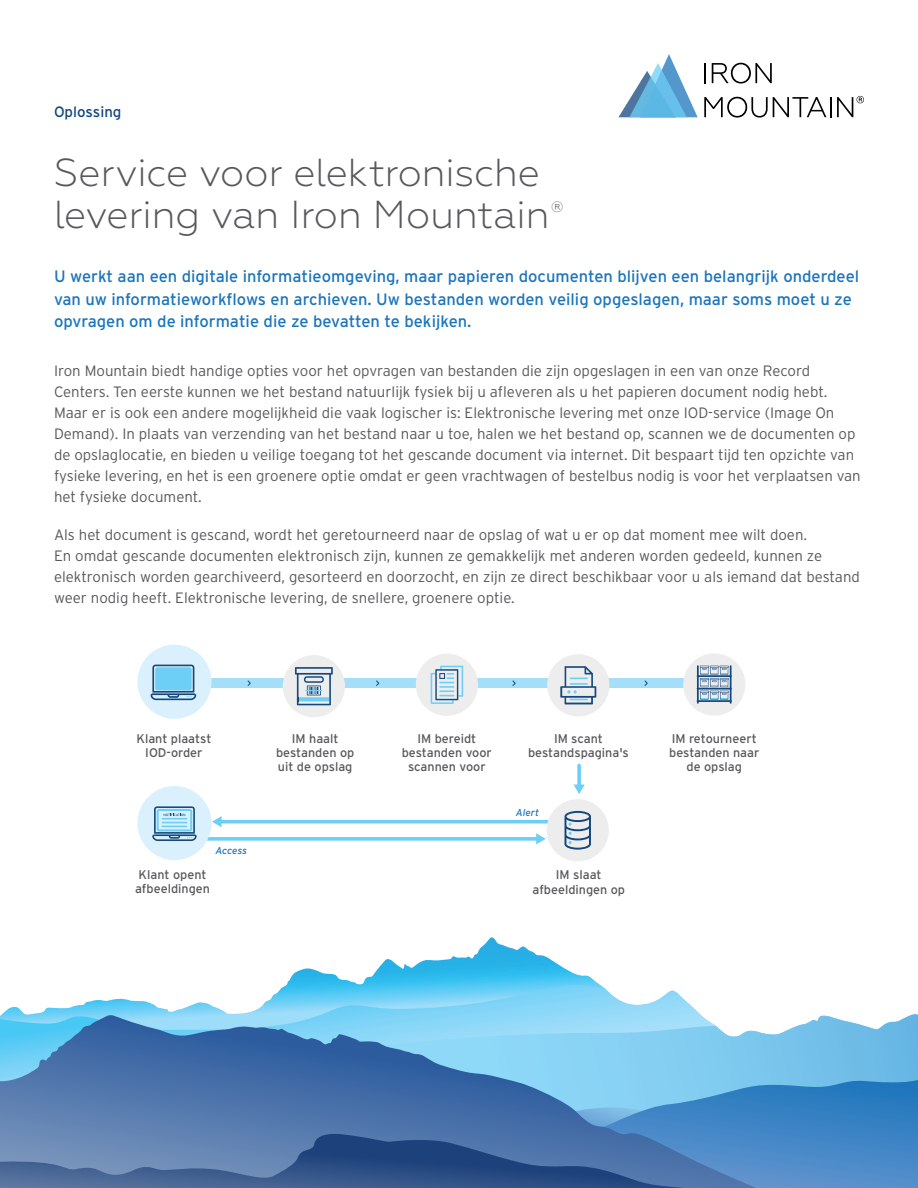
<style>
.page{position:relative;width:918px;height:1188px;background:#fff}
.page>*{position:absolute;margin:0;border:0;box-sizing:border-box;transform-origin:0 0}
.t1{font:300 39px/42px "Geometria";letter-spacing:-.005em;color:#58595b}
.t2{font:16.5px/22.5px "Interstate";color:#1b75bc}
.t3{font:300 15px/21px "Interstate";color:#58595b}
.t4{font:15px "Interstate";color:#13487d}
.t5{font:300 14.85px "Geometria";color:#58595b}
.t6{font:12.6px/14px "Interstate";color:#58595b;text-align:center}
.t7{font:italic 9.9px "Interstate";letter-spacing:-.01em;color:#1c75bc}
</style>
<div class="page">
<svg style="left:286px;top:937px;width:315px;height:48px"></svg>
<svg style="left:1px;top:985px;width:699px;height:30px"></svg>
<svg style="left:368px;top:1014px;width:550px;height:65px;background:#86c8eb"></svg>
<svg style="left:0;top:1015px;width:756px;height:64px;background:#6babd7"></svg>
<svg style="left:0;top:1079px;width:918px;height:109px;background:#4c7ab0"></svg>
<svg style="left:618px;top:54px;width:80px;height:63px"></svg>
<svg style="left:705px;top:63px;width:1px;height:20px"></svg>
<svg style="left:712px;top:63px;width:60px;height:21px"></svg>
<svg style="left:704px;top:97px;width:122px;height:21px"></svg>
<hr style="left:830px;top:97px;width:2px;height:20px;background:#000">
<svg style="left:837px;top:96px;width:27px;height:21px"></svg>
<hr style="left:220px;top:820px;width:332px;height:3px;background:#6dcff6">
<svg style="left:212px;top:816px;width:10px;height:11px"></svg>
<svg style="left:208px;top:837px;width:328px;height:4px"></svg>
<svg style="left:536px;top:833px;width:10px;height:11px"></svg>
<svg style="left:577px;top:765px;width:4px;height:20px"></svg>
<svg style="left:574px;top:785px;width:11px;height:9px"></svg>
<div style="left:191px;top:678px;width:524px;height:10px;background:#a4def9"></div>
<div style="left:137px;top:645px;width:75px;height:74px;background:#daf1fd;border-radius:50%"></div>
<div style="left:137px;top:786px;width:75px;height:74px;background:#daf1fd;border-radius:50%"></div>
<svg style="left:151px;top:665px;width:45px;height:35px"></svg>
<div style="left:155px;top:667px;width:37px;height:23px;background:#6dcff6;border-radius:2px"></div>
<div style="left:283px;top:655px;width:62px;height:62px;background:#eeeded;border-radius:50%"></div>
<svg style="left:295px;top:667px;width:38px;height:38px"></svg>
<div style="left:416px;top:654px;width:62px;height:62px;background:#eeeded;border-radius:50%"></div>
<svg style="left:431px;top:666px;width:32px;height:38px"></svg>
<div style="left:547px;top:654px;width:62px;height:62px;background:#eeeded;border-radius:50%"></div>
<svg style="left:560px;top:666px;width:36px;height:38px"></svg>
<div style="left:683px;top:653px;width:62px;height:63px;background:#eeeded;border-radius:50%"></div>
<svg style="left:697px;top:665px;width:35px;height:39px"></svg>
<svg style="left:152px;top:806px;width:45px;height:35px"></svg>
<div style="left:547px;top:799px;width:62px;height:62px;background:#eeeded;border-radius:50%"></div>
<svg style="left:565px;top:811px;width:26px;height:39px"></svg>
<svg style="left:376px;top:680px;width:3px;height:6px"></svg>
<svg style="left:512px;top:680px;width:4px;height:6px"></svg>
<p class="t4" style="left:54px;top:103px;width:69px">Oplossing</p>
<h1 class="t1" style="left:54px;top:152px;width:497px">Service voor elektronische levering van Iron Mountain</h1>
<p class="t5" style="left:551px;top:199px;width:14px">®</p>
<p class="t2" style="left:54px;top:265px;width:807px">U werkt aan een digitale informatieomgeving, maar papieren documenten blijven een belangrijk onderdeel van uw informatieworkflows en archieven. Uw bestanden worden veilig opgeslagen, maar soms moet u ze opvragen om de informatie die ze bevatten te bekijken.</p>
<p class="t3" style="left:54px;top:360px;width:808px">Iron Mountain biedt handige opties voor het opvragen van bestanden die zijn opgeslagen in een van onze Record Centers. Ten eerste kunnen we het bestand natuurlijk fysiek bij u afleveren als u het papieren document nodig hebt.<br>Maar er is ook een andere mogelijkheid die vaak logischer is: Elektronische levering met onze IOD-service (Image On Demand). In plaats van verzending van het bestand naar u toe, halen we het bestand op, scannen we de documenten op de opslaglocatie, en bieden u veilige toegang tot het gescande document via internet. Dit bespaart tijd ten opzichte van fysieke levering, en het is een groenere optie omdat er geen vrachtwagen of bestelbus nodig is voor het verplaatsen van het fysieke document.</p>
<p class="t3" style="left:54px;top:524px;width:807px">Als het document is gescand, wordt het geretourneerd naar de opslag of wat u er op dat moment mee wilt doen.<br>En omdat gescande documenten elektronisch zijn, kunnen ze gemakkelijk met anderen worden gedeeld, kunnen ze elektronisch worden gearchiveerd, gesorteerd en doorzocht, en zijn ze direct beschikbaar voor u als iemand dat bestand weer nodig heeft. Elektronische levering, de snellere, groenere optie.</p>
<p class="t6" style="left:136px;top:731px;width:77px">Klant plaatst<br>IOD-order</p>
<p class="t7" style="left:215px;top:845px;width:33px">Access</p>
<p class="t6" style="left:276px;top:731px;width:80px">IM haalt bestanden op uit de opslag</p>
<p class="t6" style="left:402px;top:731px;width:92px">IM bereidt bestanden voor scannen voor</p>
<p class="t6" style="left:528px;top:731px;width:102px">IM scant bestandspagina's</p>
<p class="t6" style="left:669px;top:731px;width:92px">IM retourneert bestanden naar de opslag</p>
<p class="t7" style="left:516px;top:807px;width:25px">Alert</p>
<p class="t6" style="left:135px;top:868px;width:76px;text-align:left">Klant opent afbeeldingen</p>
<p class="t6" style="left:532px;top:867px;width:94px;line-height:15.1px">IM slaat afbeeldingen op</p>
</div>
